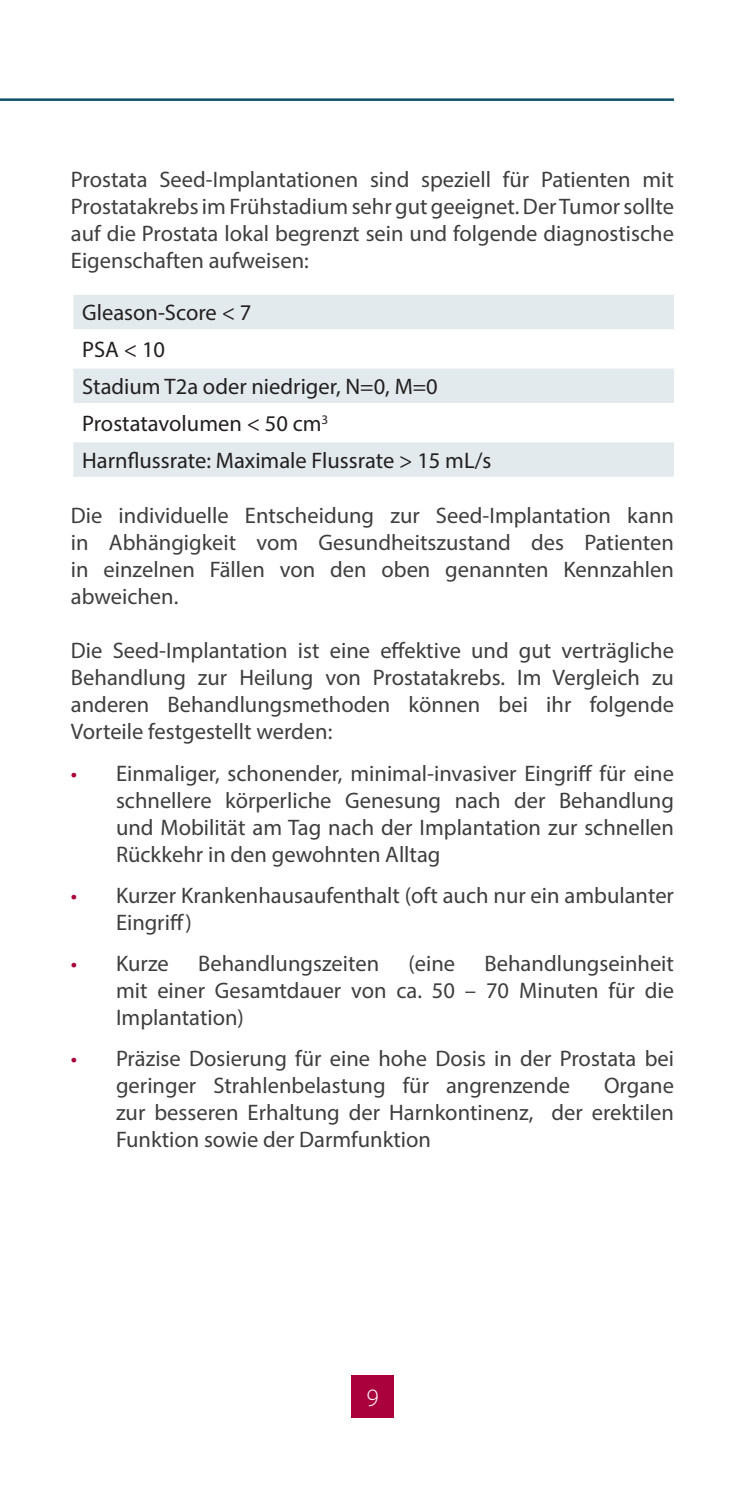
<style>
.page{position:relative;width:745px;height:1489px;background:#fff}
.page>*{position:absolute;margin:0;border:0;box-sizing:border-box;transform-origin:0 0}
.t1{font:300 25px "Myriad Pro";color:#fff}
.t2{font:22.5px/27px "Myriad Pro";color:#3e3e3f;text-align:justify}
.t3{font:22.5px "Myriad Pro";color:#231f20}
.s1{color:#aa003c}
</style>
<div class="page">
<hr style="left:0;top:98px;width:673px;height:3px;background:#0f516a">
<div style="left:351px;top:1375px;width:42px;height:42px;background:#aa003c"></div>
<svg style="left:73px;top:295px;width:600px;height:182px;fill:#e2eaed"></svg>
<hr style="left:71px;top:329px;width:605px;height:3px;background:#fff">
<hr style="left:71px;top:366px;width:605px;height:2px;background:#fff">
<hr style="left:71px;top:403px;width:605px;height:2px;background:#fff">
<hr style="left:71px;top:440px;width:605px;height:2px;background:#fff">
<p class="t2" style="left:71px;top:166px;width:604px">Prostata Seed-Implantationen sind speziell für Patienten mit Prostatakrebs im Frühstadium sehr gut geeignet. Der Tumor sollte auf die Prostata lokal begrenzt sein und folgende diagnostische Eigenschaften aufweisen:</p>
<p class="t3" style="left:82px;top:299px;width:171px">Gleason-Score &lt; 7</p>
<p class="t3" style="left:82px;top:336px;width:84px">PSA &lt; 10</p>
<p class="t3" style="left:82px;top:373px;width:357px">Stadium T2a oder niedriger, N=0, M=0</p>
<p class="t3" style="left:82px;top:409px;width:247px">Prostatavolumen &lt; 50 cm<sup>3</sup></p>
<p class="t3" style="left:82px;top:446px;width:410px">Harnflussrate: Maximale Flussrate &gt; 15 mL/s</p>
<p class="t2" style="left:71px;top:502px;width:604px">Die individuelle Entscheidung zur Seed-Implantation kann in Abhängigkeit vom Gesundheitszustand des Patienten in einzelnen Fällen von den oben genannten Kennzahlen abweichen.</p>
<p class="t2" style="left:71px;top:637px;width:604px">Die Seed-Implantation ist eine effektive und gut verträgliche Behandlung zur Heilung von Prostatakrebs. Im Vergleich zu anderen Behandlungsmethoden können bei ihr folgende Vorteile festgestellt werden:</p>
<p class="t2" style="left:116px;top:759px;width:559px;text-indent:-45px"><span class="s1">•</span> Einmaliger, schonender, minimal-invasiver Eingriff für eine schnellere körperliche Genesung nach der Behandlung und Mobilität am Tag nach der Implantation zur schnellen Rückkehr in den gewohnten Alltag</p>
<p class="t2" style="left:116px;top:881px;width:559px;text-indent:-45px"><span class="s1">•</span> Kurzer Krankenhausaufenthalt (oft auch nur ein ambulanter<br>Eingriff)</p>
<p class="t2" style="left:71px;top:949px;width:99px"><span class="s1">•</span> Kurze</p>
<p class="t2" style="left:198px;top:949px;width:182px">Behandlungszeiten</p>
<p class="t2" style="left:408px;top:949px;width:48px">(eine</p>
<p class="t2" style="left:116px;top:949px;width:559px;text-indent:368px">Behandlungseinheit mit einer Gesamtdauer von ca. 50 – 70 Minuten für die Implantation)</p>
<p class="t2" style="left:116px;top:1044px;width:559px;text-indent:-45px"><span class="s1">•</span> Präzise Dosierung für eine hohe Dosis in der Prostata bei geringer Strahlenbelastung für angrenzende</p>
<p class="t2" style="left:116px;top:1071px;width:559px;text-indent:488px">Organe zur besseren Erhaltung der Harnkontinenz, der erektilen Funktion sowie der Darmfunktion</p>
<p class="t1" style="left:366px;top:1382px;width:14px">9</p>
</div>
